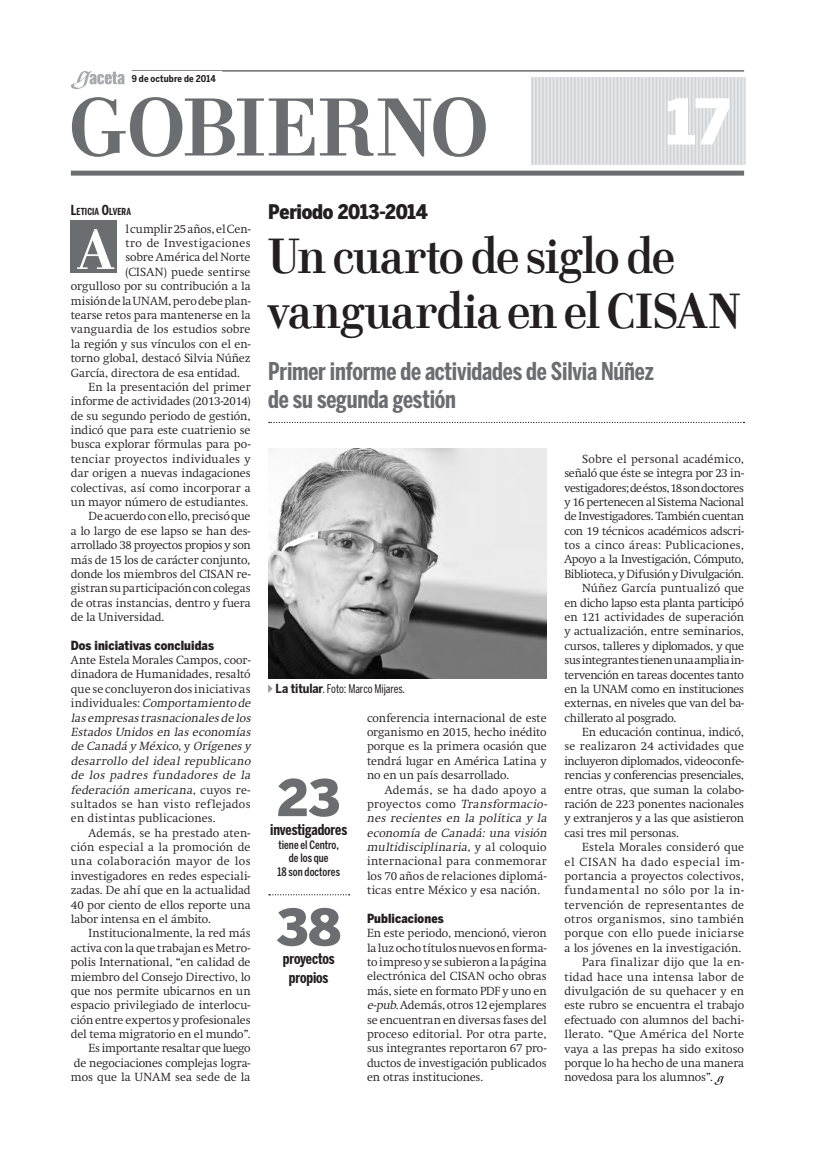
<style>
.page{position:relative;width:815px;height:1152px;background:#fff}
.page>*{position:absolute;margin:0;border:0;box-sizing:border-box;transform-origin:0 0}
.t1{font:700 83.75px "Cellini TF";letter-spacing:-.025em;color:#6c6d70}
.t2{font:900 62.5px "Benton Sans";color:#fff}
._3_0_Tex_Cap_4{font:700 56.38px "Cellini TF";color:#fff}
._1_0_Cabeza_Principa{font:700 50px/55px "Cellini TF";letter-spacing:-.015em;color:#231f20;scale:.95 1}
._3_0_Texto{font:900 50px "Benton Sans";color:#6c6d70}
._2_0_Sumario__2{font:700 extra-condensed 24.38px/27.5px "Benton Sans";letter-spacing:-.01em;color:#6c6d70}
._0_0_Balazo{font:900 condensed 20px "Benton Sans";letter-spacing:-.015em;color:#231f20}
._3_0_Texto-2{font:700 extra-condensed 15px/18.8px "Benton Sans";letter-spacing:-.01em;color:#231f20;text-align:center}
._3_0_Descanso{font:900 condensed 12.5px "Benton Sans";letter-spacing:.005em;color:#231f20}
.t3{font:extra-condensed 11.88px "Benton Sans";letter-spacing:-.005em;color:#231f20}
._3_0_Texto-3{font:300 11.62px/14.4px "Swift";color:#231f20;text-align:justify}
._3_0_Texto-4{font:italic 300 11.62px/14.4px "Swift";color:#231f20}
._3_0_Tex_Cap_4-2{font:300 11.62px "Swift";color:#231f20}
._3_0_Texto-5{font:300 11.62px/14.4px "Swift";letter-spacing:.025em;color:#231f20}
._3_0_Texto-6{font:500 extra-condensed 11.62px/13.8px "Benton Sans";color:#231f20;text-align:center}
._3_0_Tex_Cap_4-3{font:300 11.62px "Swift";letter-spacing:.03em;color:#231f20}
._4_0_Crédito_nota{font:700 extra-condensed 9.62px "Benton Sans";letter-spacing:.01em;color:#231f20}
._9_0_Folio_Fecha{font:700 condensed 9.38px "Benton Sans";letter-spacing:.01em;color:#231f20}
.s1{font-size:13.75px}
.s2{font-style:normal}
.s3{font-weight:700;font-stretch:condensed;font-size:12.5px}
.s4{font-style:italic}
</style>
<div class="page">
<svg style="left:531px;top:77px;width:215px;height:88px;background:#dcdddf"></svg>
<div style="left:71px;top:171px;width:673px;height:5px;background:#6c6d70"></div>
<svg style="left:71px;top:71px;width:53px;height:18px"></svg>
<hr style="left:132px;top:71px;width:612px;height:1px;background:#231f20">
<div style="left:125px;top:71px;width:97px;height:15px;background:#fff"></div>
<div style="left:71px;top:221px;width:46px;height:52px;background:#6c6d70"></div>
<svg style="left:714px;top:1076px;width:10px;height:8px"></svg>
<svg style="left:269px;top:422px;width:475px;height:1px"></svg>
<svg style="left:269px;top:894px;width:81px;height:1px"></svg>
<img style="left:268px;top:448px;width:279px;height:230px">
<p class="_9_0_Folio_Fecha" style="left:132px;top:73px;width:7px">6</p>
<h1 class="t1" style="left:68px;top:78px;width:423px">GOBIERNO</h1>
<p class="t2" style="left:666px;top:84px;width:64px">17</p>
<p class="_9_0_Folio_Fecha" style="left:132px;top:73px;width:86px">9 de octubre de 2014</p>
<p class="_4_0_Crédito_nota" style="left:71px;top:206px;width:62px"><span class="s1">L</span>ETICIA <span class="s1">O</span>LVERA</p>
<p class="_3_0_Tex_Cap_4" style="left:78px;top:217px;width:38px">A</p>
<p class="_3_0_Tex_Cap_4-2" style="left:125px;top:222px;width:127px">l cumplir 25 años, el Cen-</p>
<p class="_3_0_Tex_Cap_4-3" style="left:125px;top:236px;width:127px">tro de Investigaciones</p>
<p class="_3_0_Tex_Cap_4-2" style="left:125px;top:251px;width:127px">sobre América del Norte</p>
<p class="_3_0_Tex_Cap_4-2" style="left:125px;top:265px;width:127px">(CISAN) puede sentirse</p>
<p class="_3_0_Tex_Cap_4-2" style="left:71px;top:279px;width:181px">orgulloso por su contribución a la</p>
<p class="_3_0_Tex_Cap_4-2" style="left:71px;top:294px;width:181px">misión de la UNAM, pero debe plan-</p>
<p class="_3_0_Tex_Cap_4-2" style="left:71px;top:308px;width:181px">tearse retos para mantenerse en la</p>
<p class="_3_0_Tex_Cap_4-2" style="left:71px;top:323px;width:181px">vanguardia de los estudios sobre</p>
<p class="_3_0_Tex_Cap_4-2" style="left:71px;top:337px;width:181px">la región y sus vínculos con el en-</p>
<p class="_3_0_Tex_Cap_4-2" style="left:71px;top:351px;width:181px">torno global, destacó Silvia Núñez</p>
<p class="_3_0_Tex_Cap_4-2" style="left:71px;top:366px;width:171px">García, directora de esa entidad.</p>
<p class="_3_0_Texto-3" style="left:71px;top:380px;width:181px;text-indent:18px">En la presentación del primer informe de actividades (2013-2014) de su segundo periodo de gestión, indicó que para este cuatrienio se busca explorar fórmulas para po&shy;tenciar proyectos individuales y dar origen a nuevas indagaciones colectivas, así como incorporar a un mayor número de estudiantes.</p>
<p class="_3_0_Texto-3" style="left:71px;top:509px;width:181px;text-indent:18px">De acuerdo con ello, precisó que a lo largo de ese lapso se han des&shy;arrollado 38 proyectos propios y son más de 15 los de carácter conjunto, donde los miembros del CISAN re&shy;gistran su participación con colegas de otras instancias, dentro y fuera de la Universidad.</p>
<p class="_3_0_Descanso" style="left:71px;top:638px;width:145px">Dos iniciativas concluidas</p>
<p class="_3_0_Texto-4" style="left:71px;top:653px;width:184px"><span class="s2">Ante Estela Morales Campos, coor&shy;dinadora de Humanidades, resaltó que se concluyeron dos iniciativas i n d iv i du a l e s:</span> Comportamiento de las empresas trasnacionales de los<br>Estados Unidos en las economías de Canadá y México<span class="s2">, y</span> Orígenes y desarrollo del ideal republicano de los padres fundadores de la federación americana<span class="s2">, c u y o s r e - sultados se han visto reflejados en distintas publicaciones.</span></p>
<p class="_3_0_Texto-3" style="left:71px;top:825px;width:181px;text-indent:18px">Además, se ha prestado aten&shy;ción especial a la promoción de una colaboración mayor de los investigadores en redes especiali&shy;zadas. De ahí que en la actualidad 40 por ciento de ellos reporte una labor intensa en el ámbito.</p>
<p class="_3_0_Texto-3" style="left:71px;top:926px;width:181px;text-indent:18px">Institucionalmente, la red más activa con la que trabajan es Metro&shy;polis International, “en calidad de miembro del Consejo Directivo, lo que nos permite ubicarnos en un espacio privilegiado de interlocu&shy;ción entre expertos y profesionales del tema migratorio en el mundo”.</p>
<p class="_3_0_Texto-3" style="left:71px;top:1041px;width:181px;text-indent:18px">Es importante resaltar que luego de negociaciones complejas logra&shy;mos que la UNAM sea sede de la</p>
<p class="_0_0_Balazo" style="left:268px;top:200px;width:161px">Periodo 2013-2014</p>
<p class="_1_0_Cabeza_Principa" style="left:268px;top:228px;width:499px">Un cuarto de siglo de vanguardia en el CISAN</p>
<p class="_2_0_Sumario__2" style="left:268px;top:357px;width:387px">Primer informe de actividades de Silvia Núñez de su segunda gestión</p>
<p class="t3" style="left:276px;top:681px;width:131px"><span class="s3">La titular</span>. Foto: Marco Mijares.</p>
<p class="_3_0_Texto" style="left:277px;top:768px;width:64px">23</p>
<p class="_3_0_Texto-2" style="left:270px;top:820px;width:79px">investigadores</p>
<p class="_3_0_Texto-6" style="left:277px;top:837px;width:64px">tiene el Centro, de los que<br>18 son doctores</p>
<p class="_3_0_Texto" style="left:277px;top:897px;width:66px">38</p>
<p class="_3_0_Texto-2" style="left:283px;top:949px;width:53px">proyectos propios</p>
<p class="_3_0_Texto-3" style="left:367px;top:710px;width:181px">conferencia internacional de este organismo en 2015, hecho inédito porque es la primera ocasión que tendrá lugar en América Latina y no en un país desarrollado.</p>
<p class="_3_0_Texto-5" style="left:367px;top:782px;width:184px;text-indent:18px">Además, se ha dado apoyo a proyectos como <span class="s4">Transformacio&shy;nes recientes en la política y la economía de Canadá: una visión multidisciplinaria</span>, y a l c o l o q u i o internacional para conmemorar los 70 años de relaciones diplomá&shy;ticas entre México y esa nación.</p>
<p class="_3_0_Descanso" style="left:367px;top:911px;width:78px">Publicaciones</p>
<p class="_3_0_Texto-3" style="left:367px;top:926px;width:181px">En este periodo, mencionó, vieron la luz ocho títulos nuevos en forma&shy;to impreso y se subieron a la página electrónica del CISAN ocho obras más, siete en formato PDF y uno en <span class="s4">e-pub</span>. Además, otros 12 ejemplares se encuentran en diversas fases del proceso editorial. Por otra parte, sus integrantes reportaron 67 pro&shy;ductos de investigación publicados en otras instituciones.</p>
<p class="_3_0_Texto-3" style="left:564px;top:451px;width:181px;text-indent:18px">Sobre el personal académico, señaló que éste se integra por 23 in&shy;vestigadores; de éstos, 18 son doctores y 16 pertenecen al Sistema Nacional de Investigadores. También cuentan con 19 técnicos académicos adscri&shy;tos a cinco áreas: Publicaciones, Apoyo a la Investigación, Cómputo, Biblioteca, y Difusión y Divulgación.</p>
<p class="_3_0_Texto-3" style="left:564px;top:581px;width:181px;text-indent:18px">Núñez García puntualizó que en dicho lapso esta planta participó en 121 actividades de superación y actualización, entre seminarios, cursos, talleres y diplomados, y que sus integrantes tienen una amplia in&shy;tervención en tareas docentes tanto en la UNAM como en instituciones externas, en niveles que van del ba&shy;chillerato al posgrado.</p>
<p class="_3_0_Texto-3" style="left:564px;top:725px;width:181px;text-indent:18px">En educación continua, indicó, se realizaron 24 actividades que incluyeron diplomados, videoconfe&shy;rencias y conferencias presenciales, entre otras, que suman la colabo&shy;ración de 223 ponentes nacionales y extranjeros y a las que asistieron casi tres mil personas.</p>
<p class="_3_0_Texto-3" style="left:564px;top:840px;width:181px;text-indent:18px">Estela Morales consideró que el CISAN ha dado especial im&shy;portancia a proyectos colectivos, fundamental no sólo por la in&shy;tervención de representantes de otros organismos, sino también porque con ello puede iniciarse a los jóvenes en la investigación.</p>
<p class="_3_0_Texto-3" style="left:564px;top:955px;width:181px;text-indent:18px">Para finalizar dijo que la en&shy;tidad hace una intensa labor de divulgación de su quehacer y en este rubro se encuentra el trabajo efectuado con alumnos del bachi&shy;llerato. “Que América del Norte vaya a las prepas ha sido exitoso porque lo ha hecho de una manera novedosa para los alumnos”.</p>
</div>
